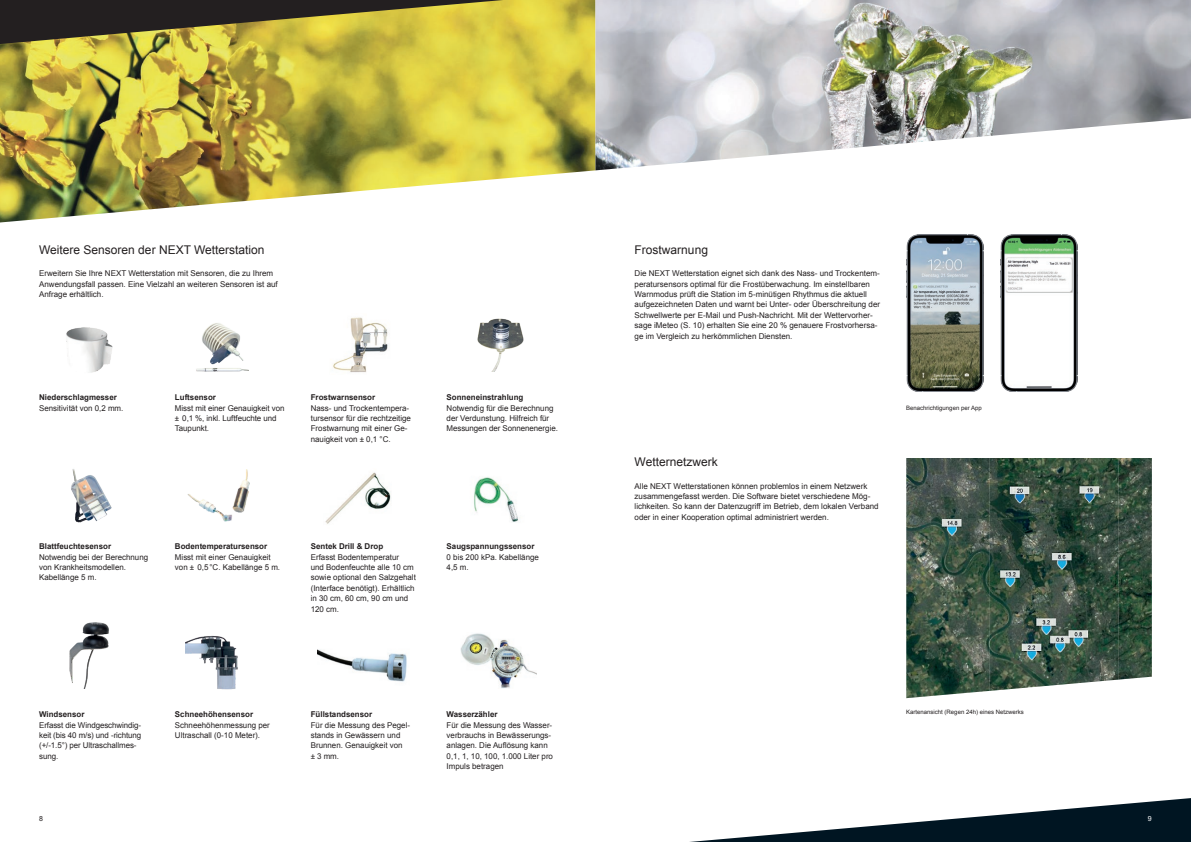
<style>
.page{position:relative;width:1191px;height:842px;background:#fff}
.page>*{position:absolute;margin:0;border:0;box-sizing:border-box;transform-origin:0 0}
.t1{font:12px "Arial";color:#231f20}
.t2{font:8px/10.4px "Arial";color:#231f20}
.t3{font:700 8px "Arial";color:#231f20}
.t4{font:7px "Arial";color:#231f20}
.t5{font:7px "Arial";color:#fff}
.t6{font:6px "Arial";color:#231f20}
</style>
<div class="page">
<svg style="left:689px;top:798px;width:502px;height:44px"></svg>
<img style="left:474px;top:477px;width:45px;height:45px">
<img style="left:0;top:46px;width:595px;height:176px">
<img style="left:595px;top:0;width:596px;height:170px">
<svg style="left:0;top:0;width:823px;height:46px;background:#a09862"></svg>
<img style="left:66px;top:327px;width:46px;height:46px">
<img style="left:196px;top:323px;width:52px;height:49px">
<img style="left:477px;top:318px;width:47px;height:53px">
<img style="left:333px;top:317px;width:55px;height:56px">
<img style="left:188px;top:469px;width:61px;height:52px">
<img style="left:325px;top:472px;width:66px;height:52px">
<img style="left:71px;top:469px;width:41px;height:54px">
<img style="left:318px;top:649px;width:89px;height:33px">
<img style="left:460px;top:633px;width:76px;height:55px">
<img style="left:69px;top:622px;width:40px;height:66px">
<img style="left:185px;top:635px;width:53px;height:55px">
<img style="left:906px;top:458px;width:245px;height:240px">
<img style="left:906px;top:235px;width:77px;height:156px">
<img style="left:1000px;top:235px;width:77px;height:156px">
<h1 class="t1" style="left:39px;top:242px;width:227px">Weitere Sensoren der NEXT Wetterstation</h1>
<p class="t2" style="left:39px;top:268px;width:240px">Erweitern Sie Ihre NEXT Wetterstation mit Sensoren, die zu Ihrem<br>Anwendungsfall passen. Eine Vielzahl an weiteren Sensoren ist auf<br>Anfrage erhältlich.</p>
<p class="t3" style="left:39px;top:392px;width:79px">Niederschlagmesser</p>
<p class="t2" style="left:39px;top:403px;width:86px">Sensitivität von 0,2 mm.</p>
<p class="t3" style="left:175px;top:392px;width:43px">Luftsensor</p>
<p class="t2" style="left:175px;top:403px;width:111px">Misst mit einer Genauigkeit von ± 0,1 %, inkl. Luftfeuchte und<br>Taupunkt.</p>
<p class="t3" style="left:311px;top:392px;width:66px">Frostwarnsensor</p>
<p class="t2" style="left:311px;top:403px;width:102px">Nass- und Trockentempera&shy;tursensor für die rechtzeitige<br>Frostwarnung mit einer Ge&shy;nauigkeit von ± 0,1 °C.</p>
<p class="t3" style="left:446px;top:392px;width:78px">Sonneneinstrahlung</p>
<p class="t2" style="left:446px;top:403px;width:113px">Notwendig für die Berechnung der Verdunstung. Hilfreich für<br>Messungen der Sonnenenergie.</p>
<p class="t3" style="left:39px;top:541px;width:73px">Blattfeuchtesensor</p>
<p class="t2" style="left:39px;top:552px;width:111px">Notwendig bei der Berechnung von Krankheitsmodellen.<br>Kabellänge 5 m.</p>
<p class="t3" style="left:175px;top:541px;width:94px">Bodentemperatursensor</p>
<p class="t2" style="left:175px;top:552px;width:107px">Misst mit einer Genauigkeit von ± 0,5°C. Kabellänge 5 m.</p>
<p class="t3" style="left:311px;top:541px;width:74px">Sentek Drill &amp; Drop</p>
<p class="t2" style="left:311px;top:552px;width:107px">Erfasst Bodentemperatur<br>und Bodenfeuchte alle 10 cm sowie optional den Salzgehalt (Interface benötigt). Erhältlich in 30 cm, 60 cm, 90 cm und<br>120 cm.</p>
<p class="t3" style="left:446px;top:541px;width:89px">Saugspannungssensor</p>
<p class="t2" style="left:446px;top:552px;width:94px">0 bis 200 kPa. Kabellänge<br>4,5 m.</p>
<p class="t3" style="left:39px;top:709px;width:47px">Windsensor</p>
<p class="t2" style="left:39px;top:720px;width:104px">Erfasst die Windgeschwindig&shy;keit (bis 40 m/s) und -richtung (+/-1.5°) per Ultraschallmes&shy;sung.</p>
<p class="t3" style="left:175px;top:709px;width:80px">Schneehöhensensor</p>
<p class="t2" style="left:175px;top:720px;width:96px">Schneehöhenmessung per<br>Ultraschall (0-10 Meter).</p>
<p class="t3" style="left:311px;top:709px;width:63px">Füllstandsensor</p>
<p class="t2" style="left:311px;top:720px;width:101px">Für die Messung des Pegel&shy;stands in Gewässern und<br>Brunnen. Genauigkeit von<br>± 3 mm.</p>
<p class="t3" style="left:446px;top:709px;width:52px">Wasserzähler</p>
<p class="t2" style="left:446px;top:720px;width:108px">Für die Messung des Wasser&shy;verbrauchs in Bewässerungs&shy;anlagen. Die Auflösung kann<br>0,1, 1, 10, 100, 1.000 Liter pro<br>Impuls betragen</p>
<h1 class="t1" style="left:634px;top:242px;width:75px">Frostwarnung</h1>
<p class="t2" style="left:634px;top:268px;width:247px">Die NEXT Wetterstation eignet sich dank des Nass- und Trockentem&shy;peratursensors optimal für die Frostüberwachung. Im einstellbaren Warnmodus prüft die Station im 5-minütigen Rhythmus die aktuell aufgezeichneten Daten und warnt bei Unter- oder Überschreitung der Schwellwerte per E-Mail und Push-Nachricht. Mit der Wettervorher&shy;sage iMeteo (S. 10) erhalten Sie eine 20 % genauere Frostvorhersa&shy;ge im Vergleich zu herkömmlichen Diensten.</p>
<h1 class="t1" style="left:634px;top:454px;width:85px">Wetternetzwerk</h1>
<p class="t2" style="left:634px;top:481px;width:245px">Alle NEXT Wetterstationen können problemlos in einem Netzwerk zusammengefasst werden. Die Software bietet verschiedene Mög&shy;lichkeiten. So kann der Datenzugriff im Betrieb, dem lokalen Verband oder in einer Kooperation optimal administriert werden.</p>
<p class="t6" style="left:906px;top:404px;width:77px">Benachrichtigungen per App</p>
<p class="t6" style="left:906px;top:708px;width:119px">Kartenansicht (Regen 24h) eines Netzwerks</p>
<p class="t4" style="left:39px;top:814px;width:5px">8</p>
<p class="t5" style="left:1148px;top:814px;width:5px">9</p>
</div>
